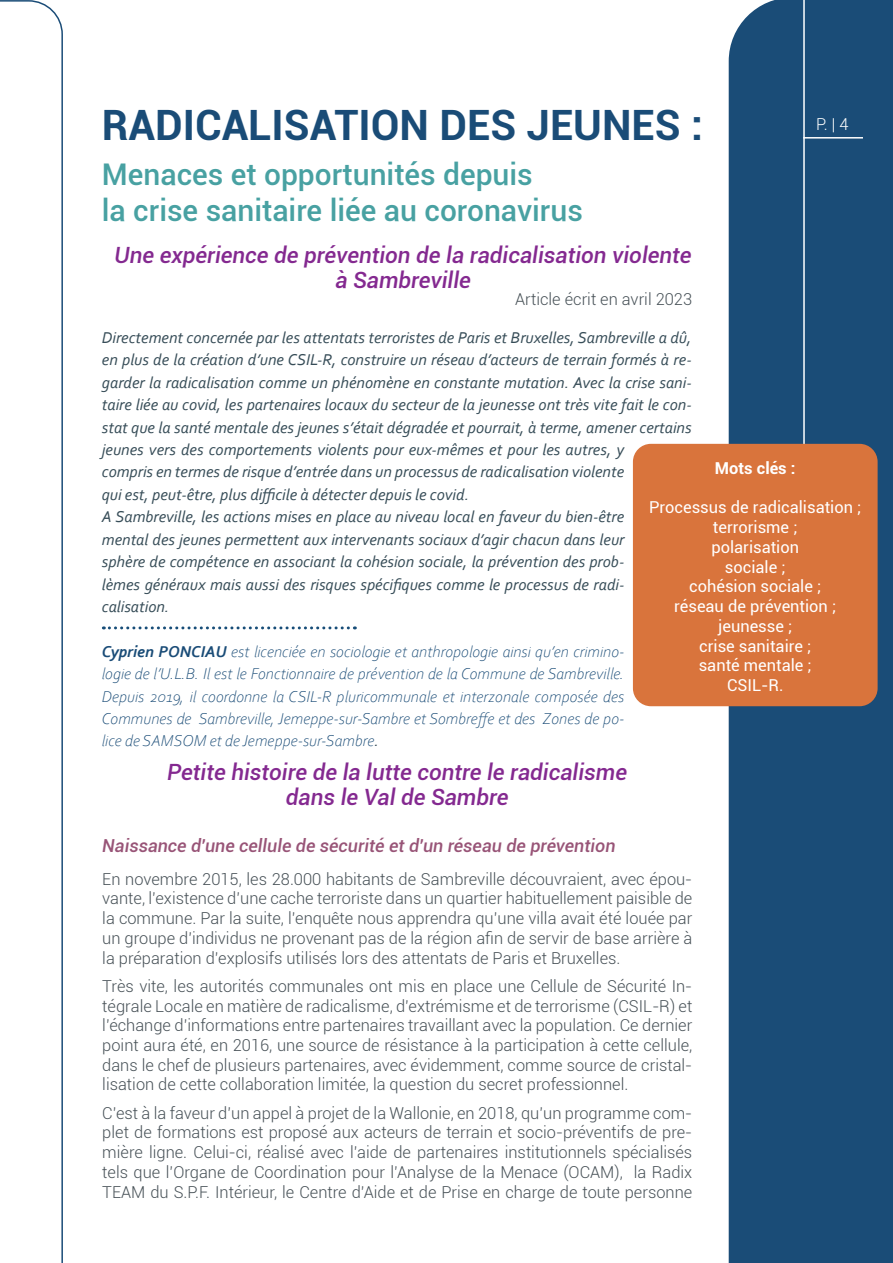
<style>
.page{position:relative;width:893px;height:1263px;background:#fff}
.page>*{position:absolute;margin:0;border:0;box-sizing:border-box;transform-origin:0 0}
.t1{font:700 41.85px "Roboto";color:#1a4c77}
.t2{font:500 29.85px/35.8px "Roboto";color:#48a1a2}
.t3{font:italic 500 22.35px/25.3px "Roboto";color:#842990;text-align:center}
.t4{font:italic 500 18px "Roboto";color:#985477}
.t5{font:300 16.5px/19.8px "Roboto";color:#465056;text-align:justify}
.t6{font:italic 16.5px/22.4px "Corbel";color:#374d58}
.t7{font:italic 300 16.5px/22.4px "Corbel";color:#1a4c77;text-align:justify}
.t8{font:16.5px/19.8px "Roboto";color:#fff;text-align:center}
.t9{font:700 16.5px "Roboto";color:#fff}
.t10{font:300 16.5px "Roboto";color:#fff}
.s1{font-weight:700}
.s2{font-weight:400;color:#374d58}
</style>
<div class="page">
<div style="left:729px;top:0;width:164px;height:1263px;background:#1a4c77"></div>
<hr style="left:803px;top:0;width:2px;height:495px;background:#fff">
<hr style="left:803px;top:137px;width:60px;height:2px;background:#fff">
<svg style="left:0;top:0;width:63px;height:1263px"></svg>
<div style="left:633px;top:444px;width:245px;height:262px;background:#d9743c;border-radius:18px"></div>
<svg style="left:103px;top:626px;width:252px;height:3px"></svg>
<h1 class="t1" style="left:102px;top:95px;width:603px">RADICALISATION DES JEUNES :</h1>
<h2 class="t2" style="left:102px;top:155px;width:482px">Menaces et opportunités depuis<br>la crise sanitaire liée au coronavirus</h2>
<h3 class="t3" style="left:114px;top:241px;width:579px">Une expérience de prévention de la radicalisation violente à Sambreville</h3>
<p class="t5" style="left:515px;top:289px;width:178px">Article écrit en avril 2023</p>
<p class="t10" style="left:816px;top:112px;width:34px">P. | 4</p>
<p class="t6" style="left:102px;top:326px;width:591px">Directement concernée par les attentats terroristes de Paris et Bruxelles, Sambreville a dû, en plus de la création d’une CSIL-R, construire un réseau d’acteurs de terrain formés à re&shy;garder la radicalisation comme un phénomène en constante mutation. Avec la crise sani&shy;taire liée au covid, les partenaires locaux du secteur de la jeunesse ont très vite fait le con&shy;stat que la santé mentale des jeunes s’était dégradée et pourrait, à terme, amener certains jeunes vers des comportements violents pour eux-mêmes et pour les autres, y<br>compris en termes de risque d’entrée dans un processus de radicalisation violente<br>qui est, peut-être, plus difficile à détecter depuis le covid.<br>A Sambreville, les actions mises en place au niveau local en faveur du bien-être<br>mental des jeunes permettent aux intervenants sociaux d’agir chacun dans leur<br>sphère de compétence en associant la cohésion sociale, la prévention des prob-<br>lèmes généraux mais aussi des risques spécifiques comme le processus de radi&shy;calisation.</p>
<p class="t7" style="left:102px;top:639px;width:524px"><span class="s1">Cyprien PONCIAU</span> est licenciée en sociologie et anthropologie ainsi qu’en crimino&shy;logie de l’U.L.B. Il est le Fonctionnaire de prévention de la Commune de Sambreville.<br>Depuis 2019, il coordonne la CSIL-R pluricommunale et interzonale composée des Communes de Sambreville, Jemeppe-sur-Sambre et Sombreffe et des Zones de po&shy;lice de SAMSOM et de Jemeppe-sur-Sambre<span class="s2">.</span></p>
<p class="t9" style="left:715px;top:456px;width:82px">Mots clés :</p>
<p class="t8" style="left:649px;top:497px;width:214px">Processus de radicalisation ; terrorisme ;<br>polarisation<br>sociale ;<br>cohésion sociale ;<br>réseau de prévention ; jeunesse ;<br>crise sanitaire ;<br>santé mentale ;<br>CSIL-R.</p>
<h3 class="t3" style="left:167px;top:758px;width:461px">Petite histoire de la lutte contre le radicalisme dans le Val de Sambre</h3>
<p class="t4" style="left:102px;top:833px;width:515px">Naissance d'une cellule de sécurité et d'un réseau de prévention</p>
<p class="t5" style="left:102px;top:868px;width:592px">En novembre 2015, les 28.000 habitants de Sambreville découvraient, avec épou&shy;vante, l’existence d’une cache terroriste dans un quartier habituellement paisible de la commune. Par la suite, l’enquête nous apprendra qu’une villa avait été louée par un groupe d’individus ne provenant pas de la région afin de servir de base arrière à la préparation d’explosifs utilisés lors des attentats de Paris et Bruxelles.</p>
<p class="t5" style="left:102px;top:975px;width:592px">Très vite, les autorités communales ont mis en place une Cellule de Sécurité In&shy;tégrale Locale en matière de radicalisme, d’extrémisme et de terrorisme (CSIL-R) et l’échange d’informations entre partenaires travaillant avec la population. Ce dernier point aura été, en 2016, une source de résistance à la participation à cette cellule, dans le chef de plusieurs partenaires, avec évidemment, comme source de cristal&shy;lisation de cette collaboration limitée, la question du secret professionnel.</p>
<p class="t5" style="left:102px;top:1102px;width:591px">C’est à la faveur d’un appel à projet de la Wallonie, en 2018, qu’un programme com&shy;plet de formations est proposé aux acteurs de terrain et socio-préventifs de pre&shy;mière ligne. Celui-ci, réalisé avec l’aide de partenaires institutionnels spécialisés tels que l’Organe de Coordination pour l’Analyse de la Menace (OCAM), la Radix TEAM du S.P.F. Intérieur, le Centre d’Aide et de Prise en charge de toute personne</p>
</div>
